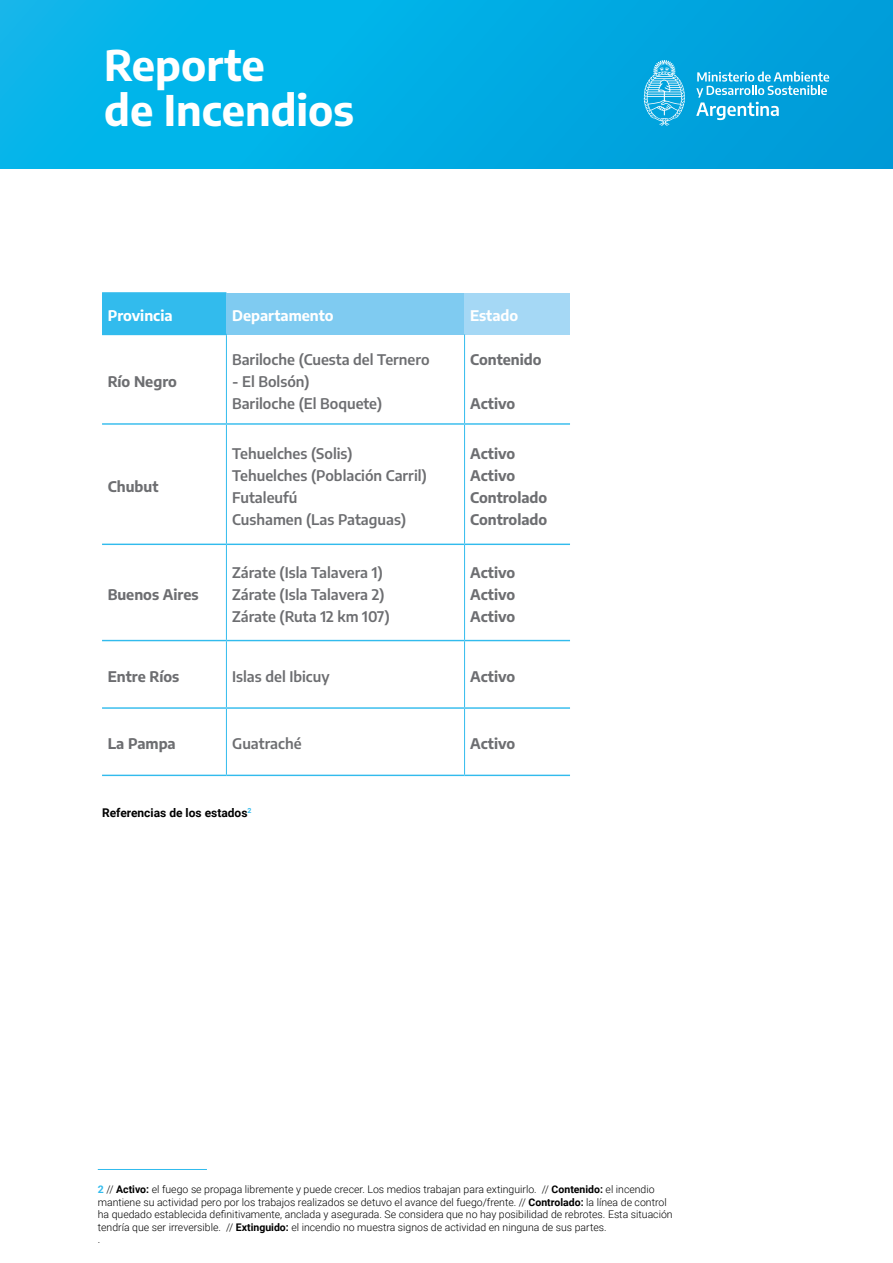
<style>
.page{position:relative;width:893px;height:1263px;background:#fff}
.page>*{position:absolute;margin:0;border:0;box-sizing:border-box;transform-origin:0 0}
.t1{font:700 42px/44.4px "Encode Sans";color:#fff}
.t2{font:600 14.55px/22px "Encode Sans";color:#6d6e71}
.t3{font:700 14.55px/22px "Encode Sans";color:#6d6e71}
.t4{font:700 14.55px "Encode Sans";color:#fff}
.t5{font:700 12px "Roboto";color:#000}
.t6{font:300 10.5px/12.6px "Roboto";color:#000}
.s1{font-weight:700;color:#32bbed}
.s2{font-weight:700}
</style>
<div class="page">
<div style="left:0;top:0;width:893px;height:169px;background:linear-gradient(to right,#04bbee,#009dd9)"></div>
<svg style="left:696px;top:72px;width:133px;height:48px;background:#38b4e2"></svg>
<svg style="left:644px;top:60px;width:41px;height:66px;background:#40bae5"></svg>
<hr style="left:98px;top:1169px;width:109px;height:1px;background:#32bbed">
<div style="left:102px;top:293px;width:124px;height:41px;background:#32bbed"></div>
<div style="left:226px;top:293px;width:239px;height:41px;background:#7fcbf1"></div>
<div style="left:465px;top:293px;width:105px;height:41px;background:#a5d8f5"></div>
<hr style="left:102px;top:292px;width:124px;height:1px;background:#32bbed">
<hr style="left:102px;top:334px;width:125px;height:1px;background:#32bbed">
<hr style="left:226px;top:335px;width:1px;height:88px;background:#32bbed">
<hr style="left:464px;top:334px;width:1px;height:89px;background:#32bbed">
<hr style="left:226px;top:425px;width:1px;height:119px;background:#32bbed">
<hr style="left:464px;top:425px;width:1px;height:119px;background:#32bbed">
<hr style="left:226px;top:545px;width:1px;height:95px;background:#32bbed">
<hr style="left:464px;top:545px;width:1px;height:95px;background:#32bbed">
<hr style="left:226px;top:641px;width:1px;height:66px;background:#32bbed">
<hr style="left:464px;top:641px;width:1px;height:66px;background:#32bbed">
<hr style="left:226px;top:709px;width:1px;height:66px;background:#32bbed">
<hr style="left:464px;top:709px;width:1px;height:66px;background:#32bbed">
<hr style="left:102px;top:423px;width:124px;height:2px;background:#32bbed">
<hr style="left:226px;top:423px;width:239px;height:2px;background:#32bbed">
<hr style="left:465px;top:423px;width:105px;height:2px;background:#32bbed">
<hr style="left:102px;top:544px;width:124px;height:1px;background:#32bbed">
<hr style="left:226px;top:544px;width:239px;height:1px;background:#32bbed">
<hr style="left:465px;top:544px;width:105px;height:1px;background:#32bbed">
<hr style="left:102px;top:640px;width:124px;height:1px;background:#32bbed">
<hr style="left:226px;top:640px;width:239px;height:1px;background:#32bbed">
<hr style="left:465px;top:640px;width:105px;height:1px;background:#32bbed">
<hr style="left:102px;top:707px;width:124px;height:2px;background:#32bbed">
<hr style="left:226px;top:707px;width:239px;height:2px;background:#32bbed">
<hr style="left:465px;top:707px;width:105px;height:2px;background:#32bbed">
<hr style="left:102px;top:775px;width:124px;height:1px;background:#32bbed">
<hr style="left:226px;top:775px;width:239px;height:1px;background:#32bbed">
<hr style="left:465px;top:775px;width:105px;height:1px;background:#32bbed">
<h1 class="t1" style="left:104px;top:42px;width:251px">Reporte<br>de Incendios</h1>
<h2 class="t4" style="left:108px;top:306px;width:66px">Provincia</h2>
<h2 class="t4" style="left:232px;top:306px;width:103px">Departamento</h2>
<h2 class="t4" style="left:470px;top:306px;width:49px">Estado</h2>
<h2 class="t3" style="left:108px;top:370px;width:71px">Río Negro</h2>
<h2 class="t3" style="left:108px;top:475px;width:52px">Chubut</h2>
<h2 class="t3" style="left:108px;top:583px;width:92px">Buenos Aires</h2>
<h2 class="t2" style="left:232px;top:348px;width:199px">Bariloche (Cuesta del Ternero</h2>
<h2 class="t2" style="left:232px;top:370px;width:152px">- El Bolsón)<br>Bariloche (El Boquete)</h2>
<h2 class="t3" style="left:470px;top:348px;width:73px">Contenido</h2>
<h2 class="t3" style="left:470px;top:392px;width:47px">Activo</h2>
<h2 class="t2" style="left:232px;top:441px;width:196px">Tehuelches (Solis)<br>Tehuelches (Población Carril)<br>Futaleufú<br>Cushamen (Las Pataguas)</h2>
<h2 class="t3" style="left:470px;top:441px;width:79px">Activo<br>Activo<br>Controlado<br>Controlado</h2>
<h2 class="t2" style="left:232px;top:561px;width:159px">Zárate (Isla Talavera 1)<br>Zárate (Isla Talavera 2)<br>Zárate (Ruta 12 km 107)</h2>
<h2 class="t3" style="left:470px;top:561px;width:47px;text-align:justify">Activo Activo Activo</h2>
<h2 class="t3" style="left:108px;top:665px;width:73px">Entre Ríos</h2>
<h2 class="t2" style="left:232px;top:665px;width:99px">Islas del Ibicuy</h2>
<h2 class="t3" style="left:470px;top:665px;width:47px">Activo</h2>
<h2 class="t3" style="left:108px;top:732px;width:70px">La Pampa</h2>
<h2 class="t2" style="left:232px;top:732px;width:71px">Guatraché</h2>
<h2 class="t3" style="left:470px;top:732px;width:47px">Activo</h2>
<p class="t5" style="left:102px;top:804px;width:151px">Referencias de los estados<sup>2</sup></p>
<p class="t6" style="left:98px;top:1182px;width:576px"><span class="s1">2</span> // <span class="s2">Activo:</span> el fuego se propaga libremente y puede crecer. Los medios trabajan para extinguirlo. // <span class="s2">Contenido:</span> el incendio mantiene su actividad pero por los trabajos realizados se detuvo el avance del fuego/frente. // <span class="s2">Controlado:</span> la línea de control ha quedado establecida definitivamente, anclada y asegurada. Se considera que no hay posibilidad de rebrotes. Esta situación tendría que ser irreversible. // <span class="s2">Extinguido:</span> el incendio no muestra signos de actividad en ninguna de sus partes.<br>.</p>
</div>
